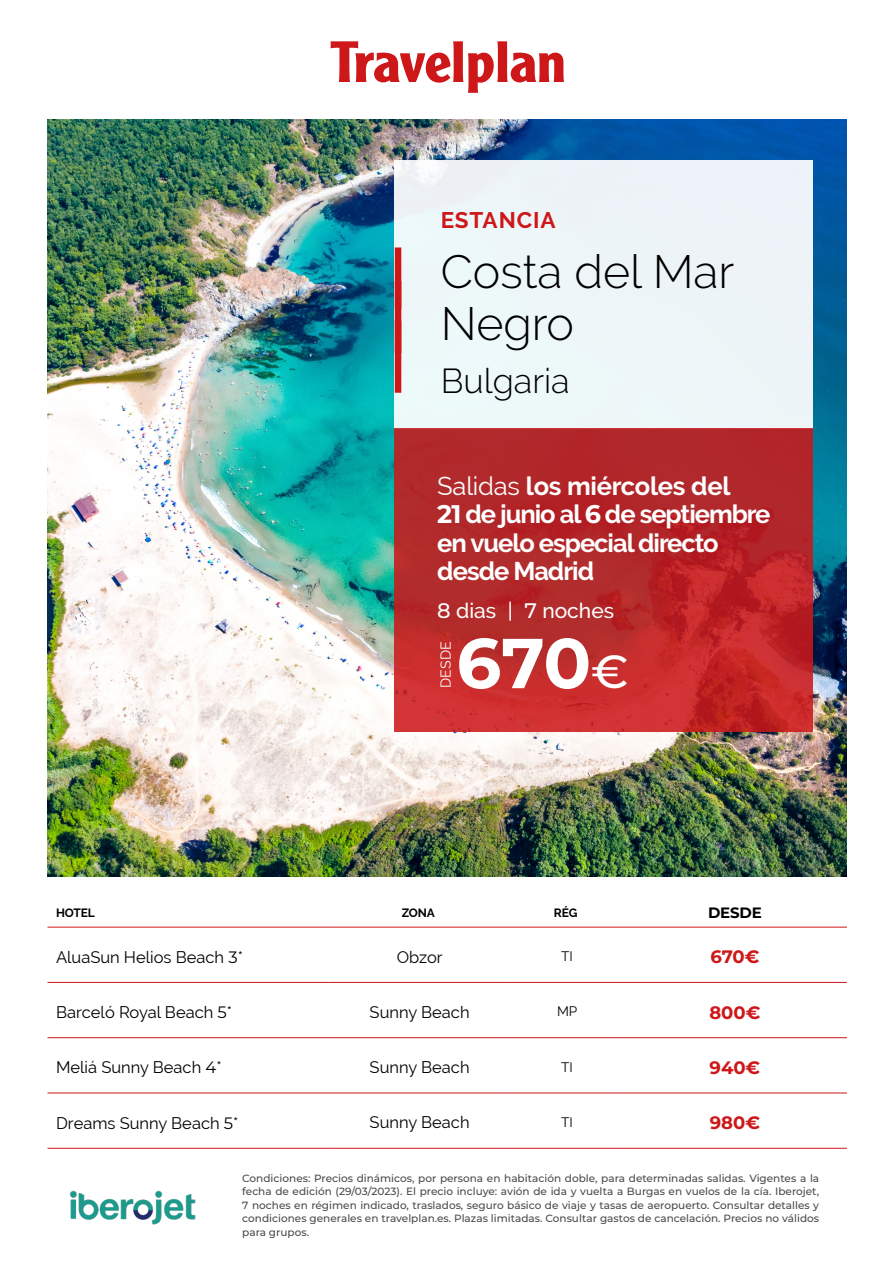
<style>
.page{position:relative;width:893px;height:1263px;background:#fff}
.page>*{position:absolute;margin:0;border:0;box-sizing:border-box;transform-origin:0 0}
.t1{font:700 70.5px "Montserrat";color:#fff}
.t2{font:300 46.5px/52.5px "Raleway";color:#000}
.t3{font:300 34.5px "Raleway";color:#000}
.t4{font:700 25.5px/28.5px "Raleway";letter-spacing:-.04em;color:#fff}
.t5{font:700 22.5px "Raleway";letter-spacing:.04em;color:#cd1719}
.t6{font:500 21px "Raleway";color:#fff}
.t7{font:700 18px "Montserrat";color:#cd1719}
.t8{font:16.5px "Raleway";color:#000}
.t9{font:700 15px "Montserrat";letter-spacing:-.01em;color:#000}
.t10{font:14.25px "Raleway";color:#fff}
.t11{font:13.5px "Raleway";color:#000}
.t12{font:700 12px "Raleway";letter-spacing:-.01em;color:#000}
.t13{font:500 10.5px/13.5px "Montserrat";color:#4a4a49;text-align:justify}
.s1{font-weight:400}
.s2{font-family:"Montserrat"}
.s3{font-weight:500;font-size:46.5px}
.s4{color:#fff}
</style>
<div class="page">
<img style="left:69px;top:1190px;width:127px;height:35px">
<img style="left:48px;top:119px;width:799px;height:757px">
<svg style="left:331px;top:41px;width:233px;height:52px"></svg>
<div style="left:395px;top:160px;width:418px;height:268px;background:#edf5f8"></div>
<div style="left:395px;top:247px;width:6px;height:62px;background:#cd1719"></div>
<div style="left:395px;top:281px;width:6px;height:72px;background:#cd1719"></div>
<div style="left:395px;top:321px;width:6px;height:72px;background:#cd1719"></div>
<svg style="left:395px;top:428px;width:418px;height:303px;background:#b9282a"></svg>
<hr style="left:48px;top:927px;width:280px;height:1px;background:#cd1719">
<hr style="left:328px;top:927px;width:183px;height:1px;background:#cd1719">
<hr style="left:511px;top:927px;width:112px;height:1px;background:#cd1719">
<hr style="left:623px;top:927px;width:224px;height:1px;background:#cd1719">
<hr style="left:48px;top:982px;width:280px;height:1px;background:#cd1719">
<hr style="left:328px;top:982px;width:183px;height:1px;background:#cd1719">
<hr style="left:511px;top:982px;width:112px;height:1px;background:#cd1719">
<hr style="left:623px;top:982px;width:224px;height:1px;background:#cd1719">
<hr style="left:48px;top:1037px;width:280px;height:1px;background:#cd1719">
<hr style="left:328px;top:1037px;width:183px;height:1px;background:#cd1719">
<hr style="left:511px;top:1037px;width:112px;height:1px;background:#cd1719">
<hr style="left:623px;top:1037px;width:224px;height:1px;background:#cd1719">
<hr style="left:48px;top:1092px;width:280px;height:1px;background:#cd1719">
<hr style="left:328px;top:1092px;width:183px;height:1px;background:#cd1719">
<hr style="left:511px;top:1092px;width:112px;height:1px;background:#cd1719">
<hr style="left:623px;top:1092px;width:224px;height:1px;background:#cd1719">
<hr style="left:48px;top:1148px;width:280px;height:1px;background:#cd1719">
<hr style="left:328px;top:1148px;width:183px;height:1px;background:#cd1719">
<hr style="left:511px;top:1148px;width:112px;height:1px;background:#cd1719">
<hr style="left:623px;top:1148px;width:224px;height:1px;background:#cd1719">
<h3 class="t5" style="left:441px;top:207px;width:116px">ESTANCIA</h3>
<h2 class="t2" style="left:441px;top:245px;width:295px">Costa del Mar<br>Negro</h2>
<h3 class="t3" style="left:441px;top:360px;width:131px">Bulgaria</h3>
<h3 class="t4" style="left:437px;top:472px;width:335px"><span class="s1">Salidas</span> los miércoles del<br><span class="s2">21</span> de junio al <span class="s2">6</span> de septiembre en vuelo especial directo desde Madrid</h3>
<h3 class="t6" style="left:437px;top:598px;width:178px"><span class="s2">8</span> dias | <span class="s2">7</span> noches</h3>
<h3 class="t10" style="left:437px;top:688px;width:48px;rotate:-90deg">DESDE</h3>
<h1 class="t1" style="left:456px;top:612px;width:174px">670<span class="s3">€</span></h1>
<p class="t12" style="left:56px;top:906px;width:40px">HOTEL</p>
<p class="t12" style="left:402px;top:906px;width:37px">ZONA<span class="s4">.</span></p>
<p class="t12" style="left:554px;top:906px;width:28px">RÉG<span class="s4">.</span></p>
<h3 class="t9" style="left:708px;top:902px;width:55px">DESDE</h3>
<h3 class="t8" style="left:56px;top:947px;width:189px">AluaSun Helios Beach <span class="s2">3</span>*</h3>
<h3 class="t8" style="left:397px;top:947px;width:47px">Obzor</h3>
<p class="t11" style="left:561px;top:948px;width:13px">TI</p>
<h3 class="t7" style="left:710px;top:944px;width:51px">670€</h3>
<h3 class="t8" style="left:56px;top:1003px;width:178px">Barceló Royal Beach <span class="s2">5</span>*</h3>
<h3 class="t8" style="left:370px;top:1002px;width:101px">Sunny Beach</h3>
<p class="t11" style="left:557px;top:1004px;width:22px">MP</p>
<h3 class="t7" style="left:709px;top:999px;width:53px">800€</h3>
<h3 class="t8" style="left:56px;top:1058px;width:167px">Meliá Sunny Beach <span class="s2">4</span>*</h3>
<h3 class="t8" style="left:370px;top:1058px;width:101px">Sunny Beach</h3>
<p class="t11" style="left:561px;top:1059px;width:13px">TI</p>
<h3 class="t7" style="left:709px;top:1055px;width:52px">940€</h3>
<h3 class="t8" style="left:56px;top:1113px;width:184px">Dreams Sunny Beach <span class="s2">5</span>*</h3>
<h3 class="t8" style="left:370px;top:1113px;width:101px">Sunny Beach</h3>
<p class="t11" style="left:561px;top:1114px;width:13px">TI</p>
<h3 class="t7" style="left:710px;top:1110px;width:52px">980€</h3>
<p class="t13" style="left:242px;top:1170px;width:578px">Condiciones: Precios dinámicos, por persona en habitación doble, para determinadas salidas. Vigentes a la fecha de edición (29/03/2023). El precio incluye: avión de ida y vuelta a Burgas en vuelos de la cía. Iberojet, 7 noches en régimen indicado, traslados, seguro básico de viaje y tasas de aeropuerto. Consultar detalles y condiciones generales en travelplan.es. Plazas limitadas. Consultar gastos de cancelación. Precios no válidos para grupos.</p>
</div>
